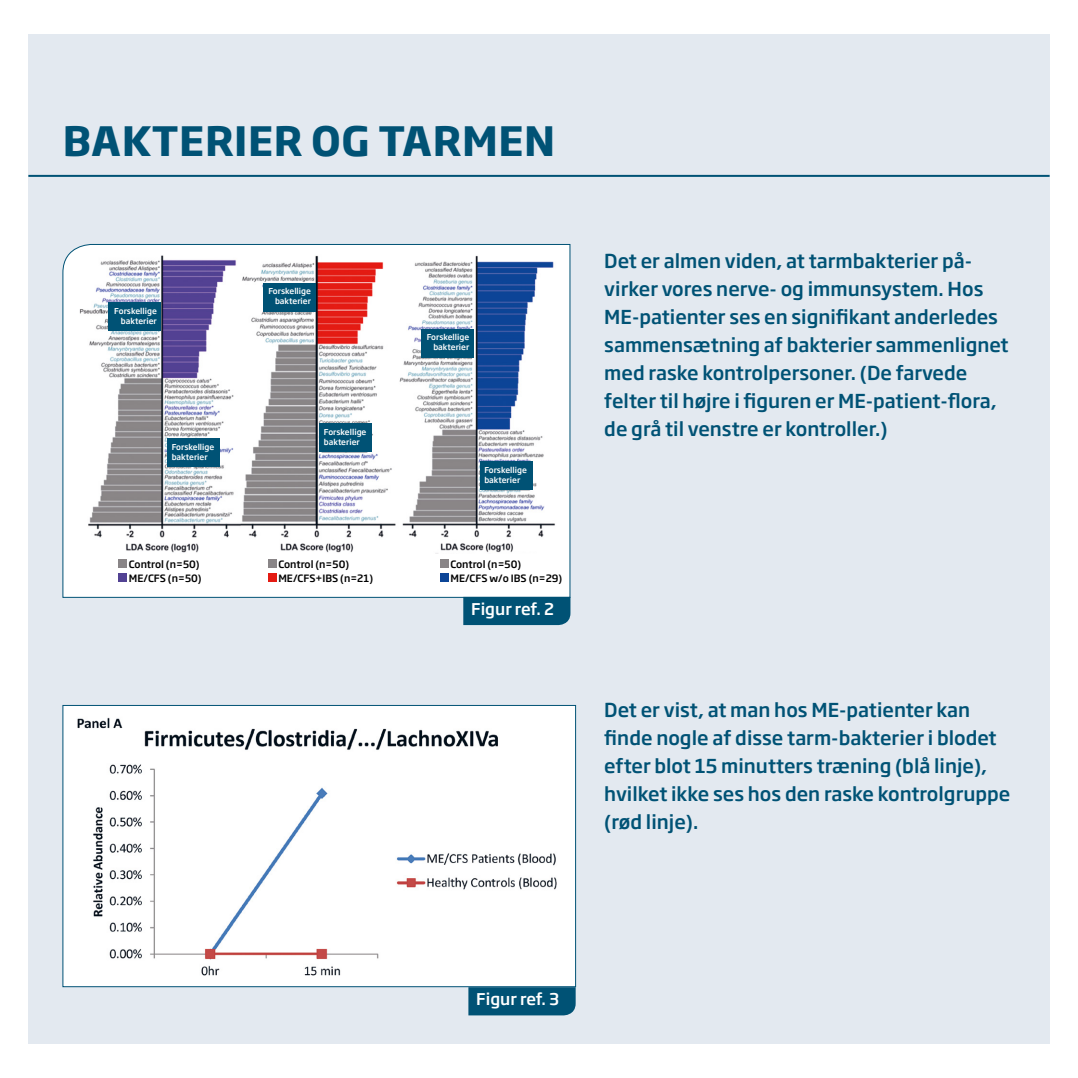
<style>
.page{position:relative;width:1078px;height:1078px;background:#fff}
.page>*{position:absolute;margin:0;border:0;box-sizing:border-box;transform-origin:0 0}
.t1{font:700 40px "Soho Gothic Pro";letter-spacing:.015em;color:#005275}
.t2{font:500 19px/28px "Soho Gothic Pro";color:#005275}
.t3{font:500 16px "Soho Gothic Pro";color:#fff}
.t4{font:500 10px/14px "Soho Gothic Pro";color:#000}
.t5{font:500 8px/10px "Soho Gothic Pro";color:#fff;text-align:right}
</style>
<div class="page">
<div style="left:28px;top:34px;width:1021px;height:1009px;background:#e3e9f0"></div>
<svg style="left:62px;top:244px;width:509px;height:354px;background:#cfcdd5"></svg>
<hr style="left:28px;top:175px;width:1021px;height:2px;background:#005275">
<div style="left:463px;top:596px;width:107px;height:29px;background:#005275"></div>
<div style="left:63px;top:705px;width:512px;height:281px;background:#fff"></div>
<img style="left:77px;top:717px;width:480px;height:259px">
<div style="left:62px;top:704px;width:514px;height:282px;border:1px solid #005275"></div>
<svg style="left:468px;top:986px;width:107px;height:29px;background:#055577"></svg>
<div style="left:118px;top:559px;width:9px;height:9px;background:#898587"></div>
<div style="left:118px;top:573px;width:9px;height:9px;background:#524293"></div>
<div style="left:268px;top:559px;width:8px;height:9px;background:#898587"></div>
<div style="left:268px;top:573px;width:8px;height:9px;background:#e41b13"></div>
<div style="left:440px;top:559px;width:8px;height:9px;background:#898587"></div>
<div style="left:440px;top:573px;width:8px;height:9px;background:#0c4597"></div>
<div style="left:109px;top:302px;width:52px;height:29px;background:#005275"></div>
<div style="left:263px;top:283px;width:52px;height:28px;background:#005275"></div>
<div style="left:421px;top:329px;width:52px;height:28px;background:#005275"></div>
<div style="left:319px;top:423px;width:52px;height:29px;background:#005275"></div>
<div style="left:480px;top:461px;width:52px;height:29px;background:#005275"></div>
<div style="left:167px;top:438px;width:52px;height:29px;background:#005275"></div>
<h1 class="t1" style="left:63px;top:109px;width:494px">BAKTERIER OG TARMEN</h1>
<p class="t5" style="left:114px;top:305px;width:44px">Forskellige bakterier</p>
<p class="t5" style="left:172px;top:441px;width:44px;text-align:left">Forskellige bakterier</p>
<p class="t5" style="left:268px;top:286px;width:44px">Forskellige bakterier</p>
<p class="t5" style="left:324px;top:426px;width:44px;text-align:left">Forskellige bakterier</p>
<p class="t5" style="left:426px;top:331px;width:44px">Forskellige bakterier</p>
<p class="t5" style="left:484px;top:464px;width:44px;text-align:left">Forskellige bakterier</p>
<p class="t4" style="left:129px;top:556px;width:74px">Control (n=50)<br>ME/CFS (n=50)</p>
<p class="t4" style="left:278px;top:556px;width:96px">Control (n=50)<br>ME/CFS+IBS (n=21)</p>
<p class="t4" style="left:450px;top:556px;width:113px">Control (n=50)<br>ME/CFS w/o IBS (n=29)</p>
<p class="t3" style="left:471px;top:596px;width:84px">Figur ref. 2</p>
<p class="t2" style="left:604px;top:246px;width:406px">Det er almen viden, at tarmbakterier på&shy;virker vores nerve- og immunsystem. Hos ME-patienter ses en signifikant anderledes sammensætning af bakterier sammenlignet med raske kontrolpersoner. (De farvede felter til højre i figuren er ME-patient-flora, de grå til venstre er kontroller.)</p>
<p class="t2" style="left:604px;top:694px;width:407px">Det er vist, at man hos ME-patienter kan finde nogle af disse tarm-bakterier i blodet efter blot 15 minutters træning (blå linje), hvilket ikke ses hos den raske kontrolgruppe (rød linje).</p>
<p class="t3" style="left:476px;top:986px;width:84px">Figur ref. 3</p>
</div>
